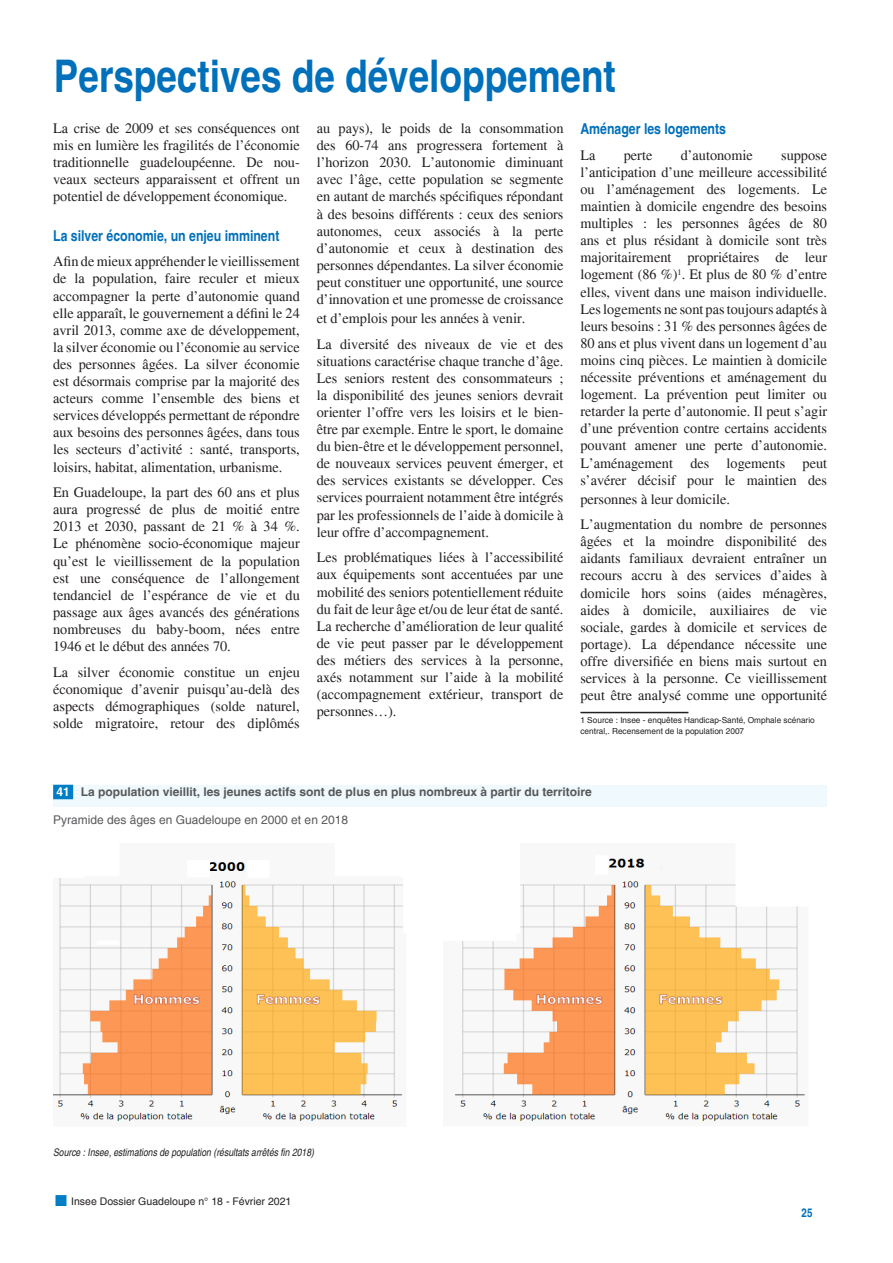
<style>
.page{position:relative;width:893px;height:1263px;background:#fff}
.page>*{position:absolute;margin:0;border:0;box-sizing:border-box;transform-origin:0 0}
.t1{font:700 condensed 45px "Helvetica";color:#0070ba}
.t2{font:700 condensed 15px "Helvetica";color:#0070ba}
.t3{font:14.25px/17.1px "Times";color:#231f20;text-align:justify}
.t4{font:700 12px "Helvetica";color:#57585a}
.t5{font:12px "Helvetica";color:#57585a}
.t6{font:700 condensed 12px "Helvetica";color:#0070ba}
.t7{font:italic condensed 10.5px "Helvetica";color:#231f20}
.t8{font:10.5px "Helvetica";color:#231f20}
.t9{font:8.25px/10.5px "Helvetica";color:#231f20}
.s1{color:#fff}
</style>
<div class="page">
<hr style="left:580px;top:712px;width:108px;height:1px;background:#231f20">
<div style="left:53px;top:785px;width:774px;height:22px;background:#f0f9fd"></div>
<div style="left:53px;top:785px;width:20px;height:14px;background:#007ec5"></div>
<img style="left:53px;top:858px;width:752px;height:264px">
<h1 class="t1" style="left:54px;top:49px;width:563px">Perspectives de développement</h1>
<p class="t3" style="left:53px;top:120px;width:248px">La crise de 2009 et ses conséquences ont mis en lumière les fragilités de l’économie traditionnelle guadeloupéenne. De nou&shy;veaux secteurs apparaissent et offrent un potentiel de développement économique.</p>
<p class="t2" style="left:53px;top:226px;width:228px">La silver économie, un enjeu imminent</p>
<p class="t3" style="left:53px;top:253px;width:248px">Afin de mieux appréhender le vieillissement de la population, faire reculer et mieux accompagner la perte d’autonomie quand elle apparaît, le gouvernement a défini le 24 avril 2013, comme axe de développement, la silver économie ou l’économie au service des personnes âgées. La silver économie est désormais comprise par la majorité des acteurs comme l’ensemble des biens et services développés permettant de répondre aux besoins des personnes âgées, dans tous les secteurs d’activité : santé, transports, loisirs, habitat, alimentation, urbanisme.</p>
<p class="t3" style="left:53px;top:484px;width:248px">En Guadeloupe, la part des 60 ans et plus aura progressé de plus de moitié entre 2013 et 2030, passant de 21 % à 34 %.<br>Le phénomène socio-économique majeur qu’est le vieillissement de la population est une conséquence de l’allongement tendanciel de l’espérance de vie et du passage aux âges avancés des générations nombreuses du baby-boom, nées entre 1946 et le début des années 70.</p>
<p class="t3" style="left:53px;top:663px;width:248px">La silver économie constitue un enjeu économique d’avenir puisqu’au-delà des aspects démographiques (solde naturel, solde migratoire, retour des diplômés</p>
<p class="t3" style="left:317px;top:120px;width:248px">au pays), le poids de la consommation des 60-74 ans progressera fortement à l’horizon 2030. L’autonomie diminuant avec l’âge, cette population se segmente en autant de marchés spécifiques répondant à des besoins différents : ceux des seniors autonomes, ceux associés à la perte d’autonomie et ceux à destination des personnes dépendantes. La silver économie peut constituer une opportunité, une source d’innovation et une promesse de croissance</p>
<p class="t3" style="left:317px;top:305px;width:248px;line-height:25.7px">et d’emplois pour les années à venir.<br>La diversité des niveaux de vie et des</p>
<p class="t3" style="left:317px;top:352px;width:248px">situations caractérise chaque tranche d’âge.<br>Les seniors restent des consommateurs ; la disponibilité des jeunes seniors devrait orienter l’offre vers les loisirs et le bien&shy;être par exemple. Entre le sport, le domaine du bien-être et le développement personnel, de nouveaux services peuvent émerger, et des services existants se développer. Ces services pourraient notamment être intégrés par les professionnels de l’aide à domicile à leur offre d’accompagnement.</p>
<p class="t3" style="left:317px;top:549px;width:248px">Les problématiques liées à l’accessibilité aux équipements sont accentuées par une mobilité des seniors potentiellement réduite du fait de leur âge et/ou de leur état de santé.<br>La recherche d’amélioration de leur qualité de vie peut passer par le développement des métiers des services à la personne, axés notamment sur l’aide à la mobilité (accompagnement extérieur, transport de personnes…).</p>
<p class="t2" style="left:580px;top:120px;width:147px">Aménager les logements</p>
<p class="t3" style="left:580px;top:146px;width:17px">La</p>
<p class="t3" style="left:624px;top:146px;width:30px">perte</p>
<p class="t3" style="left:681px;top:146px;width:74px">d’autonomie</p>
<p class="t3" style="left:580px;top:146px;width:248px;text-indent:201px">suppose l’anticipation d’une meilleure accessibilité ou l’aménagement des logements. Le maintien à domicile engendre des besoins multiples : les personnes âgées de 80 ans et plus résidant à domicile sont très majoritairement propriétaires de leur logement (86 %)<sup>1</sup>. Et plus de 80 % d’entre elles, vivent dans une maison individuelle.<br>Les logements ne sont pas toujours adaptés à leurs besoins : 31 % des personnes âgées de 80 ans et plus vivent dans un logement d’au moins cinq pièces. Le maintien à domicile nécessite préventions et aménagement du logement. La prévention peut limiter ou retarder la perte d’autonomie. Il peut s’agir d’une prévention contre certains accidents pouvant amener une perte d’autonomie.<br>L’aménagement des logements peut s’avérer décisif pour le maintien des</p>
<p class="t3" style="left:580px;top:486px;width:248px;line-height:25.7px">personnes à leur domicile.<br>L’augmentation du nombre de personnes</p>
<p class="t3" style="left:580px;top:533px;width:248px">âgées et la moindre disponibilité des aidants familiaux devraient entraîner un recours accru à des services d’aides à domicile hors soins (aides ménagères, aides à domicile, auxiliaires de vie sociale, gardes à domicile et services de portage). La dépendance nécessite une offre diversifiée en biens mais surtout en services à la personne. Ce vieillissement peut être analysé comme une opportunité</p>
<p class="t9" style="left:580px;top:715px;width:236px">1 Source : Insee - enquêtes Handicap-Santé, Omphale scénario central,. Recensement de la population 2007</p>
<p class="t4" style="left:56px;top:784px;width:537px"><span class="s1">41</span> La population vieillit, les jeunes actifs sont de plus en plus nombreux à partir du territoire</p>
<p class="t5" style="left:53px;top:813px;width:296px">Pyramide des âges en Guadeloupe en 2000 et en 2018</p>
<p class="t7" style="left:53px;top:1146px;width:262px">Source : Insee, estimations de population (résultats arrêtés fin 2018)</p>
<p class="t8" style="left:71px;top:1195px;width:222px">Insee Dossier Guadeloupe n° 18 - Février 2021</p>
<p class="t6" style="left:801px;top:1206px;width:12px">25</p>
</div>
